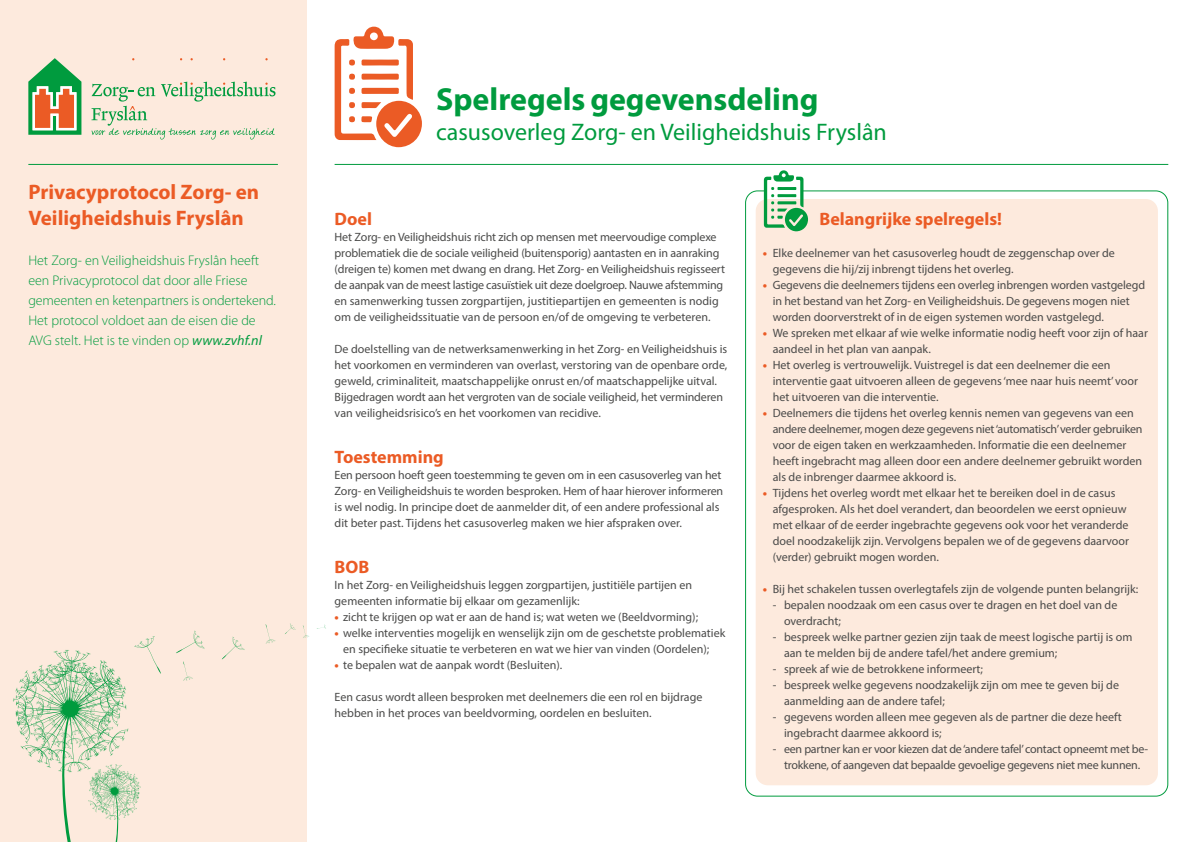
<style>
.page{position:relative;width:1191px;height:842px;background:#fff}
.page>*{position:absolute;margin:0;border:0;box-sizing:border-box;transform-origin:0 0}
.t1{font:700 32px "Myriad Pro";color:#009b3e}
.t2{font:24px "Myriad Pro";color:#009b3e}
.t3{font:700 21px/26px "Myriad Pro";color:#eb5b25}
.t4{font:700 18px "Myriad Pro";color:#eb5b25}
.t5{font:300 14px/20px "Myriad Pro";color:#009b3e}
.t6{font:12px/16px "Myriad Pro";color:#4a4a49}
.t7{font:12px/16px "Myriad Pro";letter-spacing:-.02em;color:#4a4a49;text-align:center}
.s1{font-weight:400;font-style:italic}
.s2{font-weight:900;color:#eb5b25}
</style>
<div class="page">
<div style="left:0;top:0;width:306px;height:842px;background:#fdeadd"></div>
<div style="left:755px;top:199px;width:402px;height:586px;background:#fdeadd;border-radius:12px"></div>
<svg style="left:334px;top:27px;width:88px;height:120px"></svg>
<hr style="left:28px;top:164px;width:250px;height:1px;background:#009b3e">
<hr style="left:334px;top:164px;width:834px;height:1px;background:#009b3e">
<svg style="left:28px;top:58px;width:53px;height:77px"></svg>
<svg style="left:91px;top:82px;width:184px;height:58px"></svg>
<svg style="left:176px;top:630px;width:28px;height:23px"></svg>
<svg style="left:183px;top:661px;width:10px;height:20px"></svg>
<svg style="left:222px;top:637px;width:23px;height:22px"></svg>
<svg style="left:265px;top:624px;width:10px;height:19px"></svg>
<svg style="left:285px;top:623px;width:11px;height:11px"></svg>
<svg style="left:303px;top:625px;width:6px;height:13px"></svg>
<svg style="left:317px;top:624px;width:9px;height:5px"></svg>
<svg style="left:13px;top:636px;width:148px;height:206px"></svg>
<div style="left:111px;top:787px;width:7px;height:8px;background:#009b3e;border-radius:50%"></div>
<svg style="left:764px;top:170px;width:44px;height:61px"></svg>
<h3 class="t3" style="left:28px;top:178px;width:232px">Privacyprotocol Zorg- en<br>Veiligheidshuis Fryslân</h3>
<p class="t5" style="left:28px;top:250px;width:249px">Het Zorg- en Veiligheidshuis Fryslân heeft een Privacyprotocol dat door alle Friese gemeenten en ketenpartners is ondertekend.<br>Het protocol voldoet aan de eisen die de AVG stelt. Het is te vinden op <span class="s1">www.zvhf.nl</span></p>
<h1 class="t1" style="left:436px;top:78px;width:384px">Spelregels gegevensdeling</h1>
<h2 class="t2" style="left:436px;top:117px;width:452px">casusoverleg Zorg- en Veiligheidshuis Fryslân</h2>
<h3 class="t4" style="left:334px;top:207px;width:39px">Doel</h3>
<p class="t6" style="left:334px;top:228px;width:392px">Het Zorg- en Veiligheidshuis richt zich op mensen met meervoudige complexe problematiek die de sociale veiligheid (buitensporig) aantasten en in aanraking (dreigen te) komen met dwang en drang. Het Zorg- en Veiligheidshuis regisseert de aanpak van de meest lastige casuïstiek uit deze doelgroep. Nauwe afstemming en samenwerking tussen zorgpartijen, justitiepartijen en gemeenten is nodig om de veiligheidssituatie van de persoon en/of de omgeving te verbeteren.</p>
<p class="t6" style="left:334px;top:340px;width:394px">De doelstelling van de netwerksamenwerking in het Zorg- en Veiligheidshuis is het voorkomen en verminderen van overlast, verstoring van de openbare orde, geweld, criminaliteit, maatschappelijke onrust en/of maatschappelijke uitval.<br>Bijgedragen wordt aan het vergroten van de sociale veiligheid, het verminderen van veiligheidsrisico’s en het voorkomen van recidive.</p>
<h3 class="t4" style="left:334px;top:445px;width:111px">Toestemming</h3>
<p class="t6" style="left:334px;top:466px;width:390px">Een persoon hoeft geen toestemming te geven om in een casusoverleg van het Zorg- en Veiligheidshuis te worden besproken. Hem of haar hierover informeren is wel nodig. In principe doet de aanmelder dit, of een andere professional als dit beter past. Tijdens het casusoverleg maken we hier afspraken over.</p>
<h3 class="t4" style="left:334px;top:555px;width:36px">BOB</h3>
<p class="t6" style="left:334px;top:576px;width:359px">In het Zorg- en Veiligheidshuis leggen zorgpartijen, justitiële partijen en gemeenten informatie bij elkaar om gezamenlijk:</p>
<p class="t6" style="left:334px;top:608px;width:365px"><span class="s2">•</span> zicht te krijgen op wat er aan de hand is; wat weten we (Beeldvorming);</p>
<p class="t6" style="left:343px;top:624px;width:384px;text-indent:-9px"><span class="s2">•</span> welke interventies mogelijk en wenselijk zijn om de geschetste problematiek en specifieke situatie te verbeteren en wat we hier van vinden (Oordelen);</p>
<p class="t6" style="left:334px;top:656px;width:229px"><span class="s2">•</span> te bepalen wat de aanpak wordt (Besluiten).</p>
<p class="t6" style="left:334px;top:688px;width:369px">Een casus wordt alleen besproken met deelnemers die een rol en bijdrage hebben in het proces van beeldvorming, oordelen en besluiten.</p>
<h3 class="t4" style="left:819px;top:207px;width:184px">Belangrijke spelregels!</h3>
<p class="t6" style="left:772px;top:244px;width:344px;text-indent:-10px"><span class="s2">•</span> Elke deelnemer van het casusoverleg houdt de zeggenschap over de gegevens die hij/zij inbrengt tijdens het overleg.</p>
<p class="t6" style="left:772px;top:276px;width:374px;text-indent:-10px"><span class="s2">•</span> Gegevens die deelnemers tijdens een overleg inbrengen worden vastgelegd in het bestand van het Zorg- en Veiligheidshuis. De gegevens mogen niet worden doorverstrekt of in de eigen systemen worden vastgelegd.</p>
<p class="t6" style="left:772px;top:324px;width:377px;text-indent:-10px"><span class="s2">•</span> We spreken met elkaar af wie welke informatie nodig heeft voor zijn of haar aandeel in het plan van aanpak.</p>
<p class="t6" style="left:772px;top:356px;width:367px;text-indent:-10px"><span class="s2">•</span> Het overleg is vertrouwelijk. Vuistregel is dat een deelnemer die een interventie gaat uitvoeren alleen de gegevens ‘mee naar huis neemt’ voor het uitvoeren van die interventie.</p>
<p class="t6" style="left:772px;top:404px;width:371px;text-indent:-10px"><span class="s2">•</span> Deelnemers die tijdens het overleg kennis nemen van gegevens van een andere deelnemer, mogen deze gegevens niet ‘automatisch’ verder gebruiken voor de eigen taken en werkzaamheden. Informatie die een deelnemer heeft ingebracht mag alleen door een andere deelnemer gebruikt worden als de inbrenger daarmee akkoord is.</p>
<p class="t6" style="left:772px;top:484px;width:358px;text-indent:-10px"><span class="s2">•</span> Tijdens het overleg wordt met elkaar het te bereiken doel in de casus afgesproken. Als het doel verandert, dan beoordelen we eerst opnieuw met elkaar of de eerder ingebrachte gegevens ook voor het veranderde doel noodzakelijk zijn. Vervolgens bepalen we of de gegevens daarvoor (verder) gebruikt mogen worden.</p>
<p class="t6" style="left:763px;top:580px;width:377px"><span class="s2">•</span> Bij het schakelen tussen overlegtafels zijn de volgende punten belangrijk:</p>
<p class="t6" style="left:784px;top:596px;width:335px;text-indent:-11px">- bepalen noodzaak om een casus over te dragen en het doel van de overdracht;</p>
<p class="t6" style="left:784px;top:628px;width:350px;text-indent:-11px">- bespreek welke partner gezien zijn taak de meest logische partij is om aan te melden bij de andere tafel/het andere gremium;</p>
<p class="t6" style="left:772px;top:660px;width:212px">- spreek af wie de betrokkene informeert;</p>
<p class="t6" style="left:784px;top:676px;width:336px;text-indent:-11px">- bespreek welke gegevens noodzakelijk zijn om mee te geven bij de aanmelding aan de andere tafel;</p>
<p class="t6" style="left:784px;top:708px;width:339px;text-indent:-11px">- gegevens worden alleen mee gegeven als de partner die deze heeft ingebracht daarmee akkoord is;</p>
<p class="t7" style="left:772px;top:740px;width:377px">- een partner kan er voor kiezen dat de ‘andere tafel’ contact opneemt met be&shy;trokkene, of aangeven dat bepaalde gevoelige gegevens niet mee kunnen.</p>
</div>
